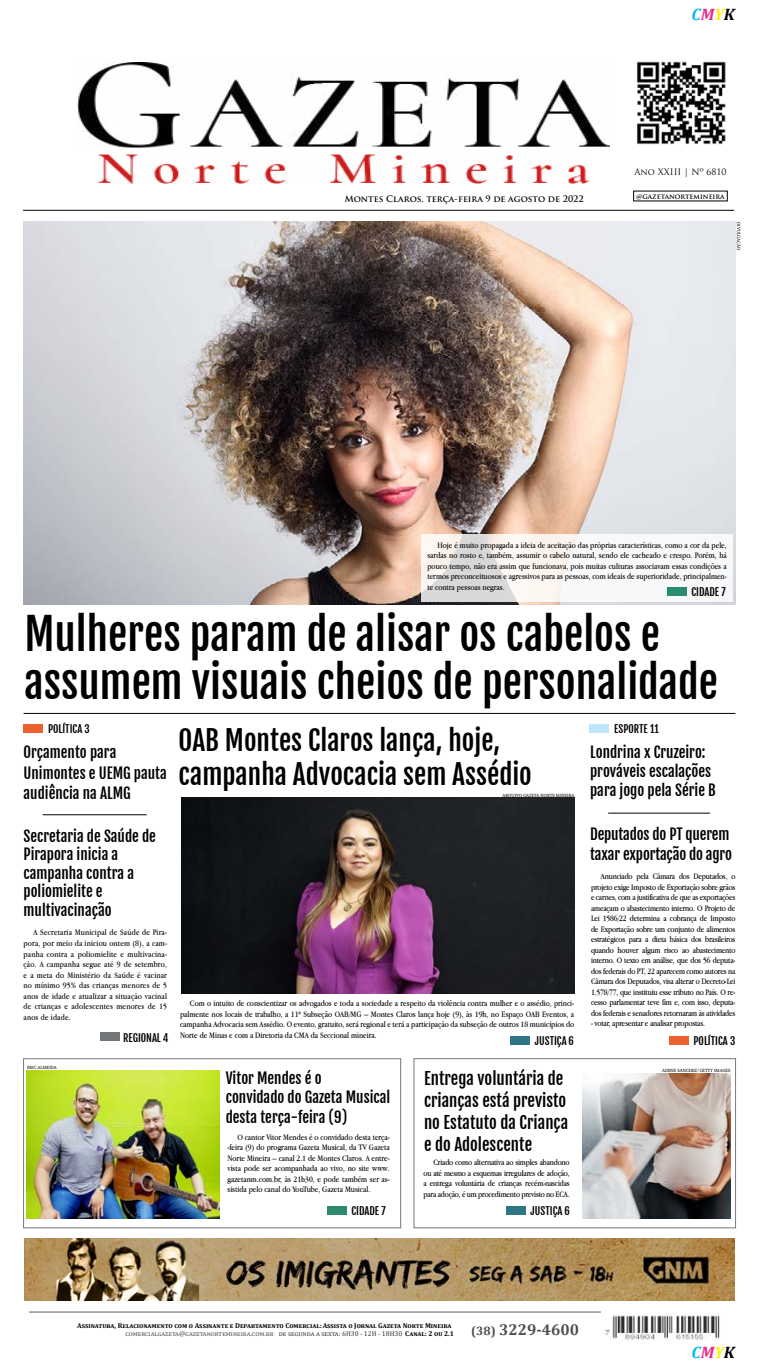
<style>
.page{position:relative;width:759px;height:1365px;background:#fff}
.page>*{position:absolute;margin:0;border:0;box-sizing:border-box;transform-origin:0 0}
.t1{font:42.88px/47.2px "Fjalla One";color:#000}
.t2{font:27.12px/34.1px "Fjalla One";color:#000}
.t3{font:16.62px/21.9px "Fjalla One";color:#000}
.t4{font:italic 700 16.62px "Cambria";color:#00b9f3}
.t5{font:700 15.75px "Cambria";color:#4b4d50}
.t6{font:14.88px/18.4px "Fjalla One";color:#000}
.t7{font:700 12.25px "Cambria";color:#4b4d50}
.t8{font:10.5px "Fjalla One";color:#000}
.t9{font:8.75px/10.5px "Apple Garamond";color:#000;text-align:justify}
.t10{font:8.75px "Apple Garamond";letter-spacing:-.02em;color:#000}
.t11{font:8.75px "Apple Garamond";letter-spacing:.02em;color:#000}
.t12{font:700 8.75px "Trajan Pro";color:#000}
.t13{font:8.75px "Trajan Pro";color:#000}
.t14{font:700 7px "Cambria";color:#000}
.t15{font:7px "Cambria";color:#333}
.t16{font:7px "Cambria";letter-spacing:.055em;color:#4b4d50}
.t17{font:700 7px "Trajan Pro";color:#000}
.t18{font:4.38px "Andada";color:#000}
.s1{color:#e82a8c}
.s2{color:#fff00c}
.s3{color:#000}
.s4{font-weight:700;color:#000}
</style>
<div class="page">
<hr style="left:29px;top:1311px;width:572px;height:1px;background:#58595b">
<img style="left:78px;top:63px;width:532px;height:121px">
<img style="left:637px;top:61px;width:89px;height:84px">
<div style="left:510px;top:1035px;width:20px;height:9px;background:#2e7686"></div>
<div style="left:506px;top:1205px;width:19px;height:9px;background:#2e7686"></div>
<div style="left:327px;top:1205px;width:19px;height:9px;background:#2c8a6e"></div>
<div style="left:590px;top:723px;width:19px;height:9px;background:#bde6fc"></div>
<hr style="left:23px;top:210px;width:711px;height:1px;background:#000">
<img style="left:605px;top:1315px;width:115px;height:25px">
<div style="left:23px;top:1058px;width:378px;height:170px;border:1px solid #78797d"></div>
<hr style="left:24px;top:713px;width:711px;height:1px;background:#000">
<hr style="left:43px;top:814px;width:104px;height:1px;background:#000">
<hr style="left:608px;top:813px;width:102px;height:1px;background:#000">
<img style="left:24px;top:1238px;width:711px;height:62px">
<img style="left:181px;top:797px;width:394px;height:196px">
<img style="left:24px;top:222px;width:711px;height:382px">
<div style="left:24px;top:723px;width:19px;height:9px;background:#eb6130"></div>
<div style="left:669px;top:1035px;width:20px;height:9px;background:#eb6130"></div>
<div style="left:414px;top:1058px;width:322px;height:170px;border:1px solid #78797d"></div>
<div style="left:100px;top:1032px;width:19px;height:9px;background:#747779"></div>
<img style="left:582px;top:1073px;width:149px;height:145px">
<img style="left:26px;top:1070px;width:193px;height:148px">
<svg style="left:422px;top:534px;width:311px;height:68px"></svg>
<div style="left:667px;top:587px;width:19px;height:9px;background:#2c8a6e"></div>
<h3 class="t4" style="left:692px;top:2px;width:45px">C<span class="s1">M</span><span class="s2">Y</span><span class="s3">K</span></h3>
<p class="t12" style="left:345px;top:193px;width:240px">Montes Claros, terça-feira 9 de agosto de 2022</p>
<p class="t13" style="left:634px;top:166px;width:94px">Ano XXIII | Nº 6810</p>
<p class="t17" style="left:636px;top:192px;width:90px">@gazetanortemineira</p>
<p class="t18" style="left:741px;top:222px;width:30px;rotate:90deg">DIVULGAÇÃO</p>
<p class="t9" style="left:427px;top:539px;width:301px;text-indent:10px">Hoje é muito propagada a ideia de aceitação das próprias características, como a cor da pele, sardas no rosto ,e também, assumir o cabelo natural, sendo ele cacheado e crespo. Porém, há pouco tempo, não era assim que funcionava, pois muitas culturas associavam essas condições a</p>
<p class="t8" style="left:691px;top:585px;width:36px">CIDADE 7</p>
<p class="t9" style="left:427px;top:571px;width:301px">termos preconceituosos e agressivos para as pessoas, com ideais de superioridade, principalmen-</p>
<p class="t9" style="left:427px;top:581px;width:79px">te contra pessoas negras.</p>
<h1 class="t1" style="left:24px;top:610px;width:695px">Mulheres param de alisar os cabelos e assumem visuais cheios de personalidade</h1>
<h3 class="t6" style="left:590px;top:742px;width:127px;line-height:19.2px">Londrina x Cruzeiro: prováveis escalações para jogo pela Série B</h3>
<p class="t8" style="left:48px;top:722px;width:43px">POLÍTICA 3</p>
<p class="t8" style="left:614px;top:722px;width:46px">ESPORTE 11</p>
<h2 class="t2" style="left:179px;top:722px;width:355px">OAB Montes Claros lança, hoje, campanha Advocacia sem Assédio</h2>
<p class="t18" style="left:502px;top:792px;width:74px">ARQUIVO GAZETA NORTE MINEIRA</p>
<h3 class="t6" style="left:24px;top:742px;width:145px;line-height:20.1px">Orçamento para<br>Unimontes e UEMG pauta audiência na ALMG</h3>
<h3 class="t6" style="left:590px;top:823px;width:143px;line-height:20.1px">Deputados do PT querem taxar exportação do agro</h3>
<h3 class="t6" style="left:24px;top:827px;width:134px">Secretaria de Saúde de<br>Pirapora inicia a campanha contra a poliomielite e multivacinação</h3>
<p class="t9" style="left:591px;top:870px;width:146px;text-indent:10px">Anunciado pela Câmara dos Deputados o, projeto exige Imposto de Exportação sobre grãos e carnes, com a justificativa de que as exportações ameaçam o abastecimento interno O. Projeto de Lei 1586/22 determina a cobrança de Imposto de Exportação sobre um conjunto de alimentos estratégicos para a dieta básica dos brasileiros quando houver algum risco ao abastecimento</p>
<p class="t10" style="left:591px;top:965px;width:146px">dos federais do PT 22, aparecem como autores na</p>
<p class="t11" style="left:33px;top:927px;width:135px">A Secretaria Municipal de Saúde de Pira-</p>
<p class="t9" style="left:24px;top:969px;width:145px">ae meta do Ministério da Saúde é vacinar no mínimo 95% das crianças menores de 5 anos de idade e atualizar a situação vacinal de crianças e adolescentes menores de 15 anos de idade.</p>
<p class="t11" style="left:24px;top:937px;width:145px">pora, por meio da iniciou ontem a,)8( c a m -</p>
<p class="t11" style="left:24px;top:948px;width:145px">panha contra a poliomielite e multivacina-</p>
<p class="t10" style="left:591px;top:955px;width:146px">interno O. texto em análise, que dos 56 deputa-</p>
<p class="t10" style="left:591px;top:976px;width:146px">Câmara dos Deputados, visa alterar o Decreto-Lei</p>
<p class="t10" style="left:591px;top:1007px;width:146px">dos federais e senadores retornaram às atividades</p>
<p class="t11" style="left:24px;top:958px;width:145px">ção A. campanha segue até 9 de setembro,</p>
<p class="t10" style="left:591px;top:986px;width:146px">1.578/77, que instituiu esse tributo no País O. re-</p>
<p class="t10" style="left:591px;top:1018px;width:115px">- votar, apresentar e analisar propostas.</p>
<p class="t10" style="left:591px;top:997px;width:146px">cesso parlamentar teve fim ,e com isso, deputa-</p>
<p class="t9" style="left:190px;top:997px;width:386px">Com o intuito de conscientizar os advogados e toda a sociedade a respeito da violência contra mulher oe assédio, princi-</p>
<p class="t9" style="left:180px;top:1018px;width:396px">campanha Advocacia sem Assédio O. evento, gratuito, será regional e terá a participação da subseção de outros 18 municípios do<br>Norte de Minas e com a Diretoria da CMA da Seccional mineira.</p>
<p class="t9" style="left:180px;top:1008px;width:396px">palmente nos locais de trabalho a, 11ª Subseção OAB/MG – Montes Claros lança hoje ,)9( às 19 ,h no Espaço OAB Eventos a,</p>
<p class="t8" style="left:123px;top:1030px;width:47px">REGIONAL 4</p>
<p class="t8" style="left:694px;top:1034px;width:43px">POLÍTICA 3</p>
<p class="t18" style="left:662px;top:1067px;width:70px">ADENE SANCHEZ/ GETTY IMAGES</p>
<p class="t8" style="left:535px;top:1034px;width:41px">JUSTIÇA 6</p>
<p class="t18" style="left:27px;top:1064px;width:31px">ERIC ALMEIDA</p>
<h3 class="t3" style="left:424px;top:1067px;width:146px">Entrega voluntária de crianças está previsto no Estatuto da Criança e do Adolescente</h3>
<h3 class="t6" style="left:226px;top:1067px;width:166px;line-height:19.4px">Vitor Mendes oé<br>convidado do Gazeta Musical desta terça-feira (9)</h3>
<p class="t9" style="left:227px;top:1131px;width:164px;text-align:right">O cantor Vitor Mendes oé convidado desta terça--feira 9( ) do programa Gazeta Musical, da TV Gazeta</p>
<p class="t9" style="left:227px;top:1162px;width:164px">vista pode ser acompanhada ao vivo, no site www.</p>
<p class="t9" style="left:227px;top:1152px;width:164px">Norte Mineira – canal 2.1 de Montes Claros A. entre-</p>
<p class="t9" style="left:227px;top:1183px;width:144px">sistida pelo canal do YouTube, Gazeta Musical.</p>
<p class="t9" style="left:423px;top:1156px;width:148px;text-indent:10px">Criado como alternativa ao simples abandono ou até mesmo a esquemas irregulares de adoção, a entrega voluntária de crianças recém-nascidas para adoção é, um procedimento previsto no ECA.</p>
<p class="t9" style="left:227px;top:1173px;width:164px">gazetanm.com.br, às 21h30, e pode também ser as-</p>
<p class="t8" style="left:351px;top:1204px;width:36px">CIDADE 7</p>
<p class="t8" style="left:531px;top:1204px;width:41px">JUSTIÇA 6</p>
<p class="t14" style="left:77px;top:1320px;width:376px">Assinatura, Relacionamento com o Assinante e Departamento Comercial:Assista o Jornal Gazeta Norte Mineira</p>
<h3 class="t5" style="left:499px;top:1317px;width:81px">3229-4600</h3>
<h3 class="t7" style="left:471px;top:1321px;width:26px">(38)</h3>
<p class="t16" style="left:125px;top:1329px;width:149px">comercialgazeta@gazetanortemineira.com.br</p>
<p class="t15" style="left:279px;top:1329px;width:177px">de segunda a sexta H6: 30 - 12H - 18H30 <span class="s4">Canal 2: ou 2.1</span></p>
<h3 class="t4" style="left:692px;top:1340px;width:45px">C<span class="s1">M</span><span class="s2">Y</span><span class="s3">K</span></h3>
</div>
